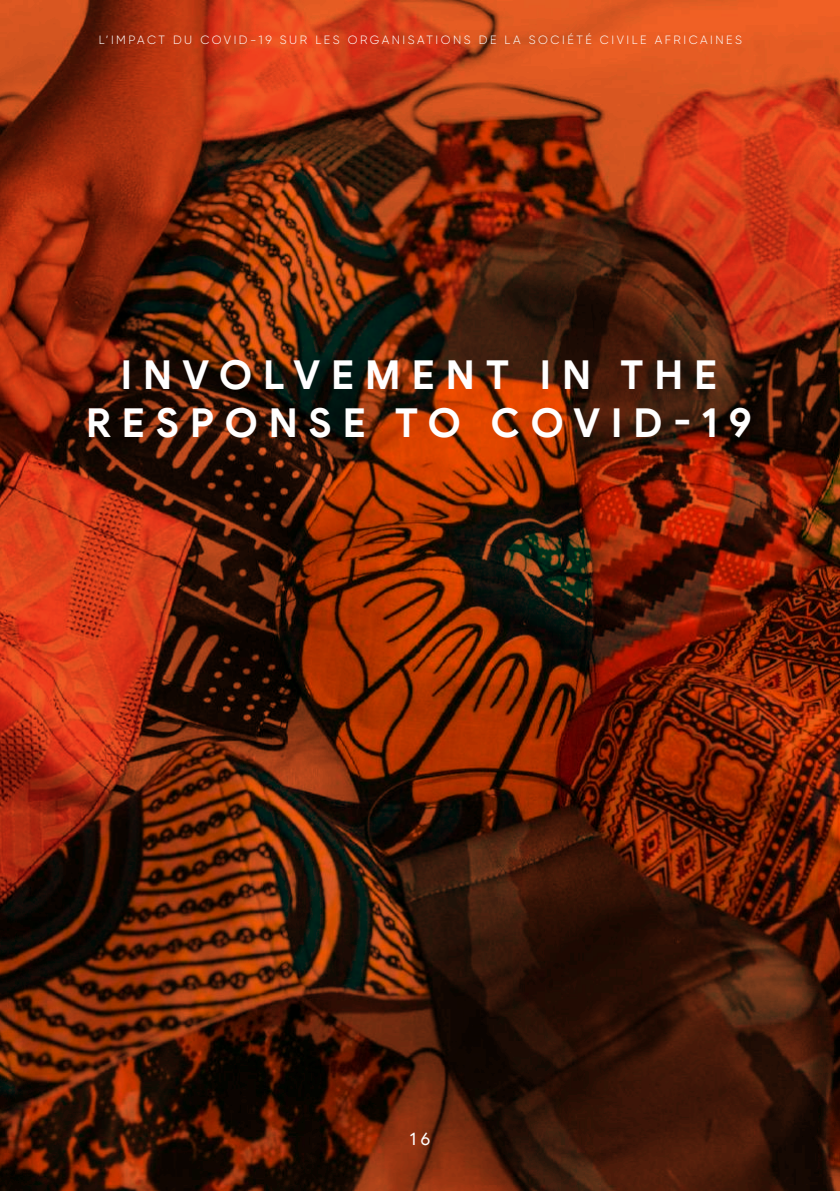
<style>
.page{position:relative;width:840px;height:1191px;background:#fff}
.page>*{position:absolute;margin:0;border:0;box-sizing:border-box;transform-origin:0 0}
.t1{font:700 40px/48px "Google Sans";letter-spacing:.26em;color:#fff;text-align:center}
.t2{font:18px "Google Sans";color:#fff}
.t3{font:300 12px "Gilroy";letter-spacing:.21em;color:#fff}
</style>
<div class="page">
<img style="left:0;top:0;width:839px;height:1191px">
<p class="t3" style="left:99px;top:32px;width:644px">L’IMPACT DU COVID-19 SUR LES ORGANISATIONS DE LA SOCIÉTÉ CIVILE AFRICAINES</p>
<h1 class="t1" style="left:86px;top:352px;width:667px">INVOLVEMENT IN THE<br>RESPONSE TO COVID-19</h1>
<h2 class="t2" style="left:409px;top:1127px;width:22px">16</h2>
</div>
